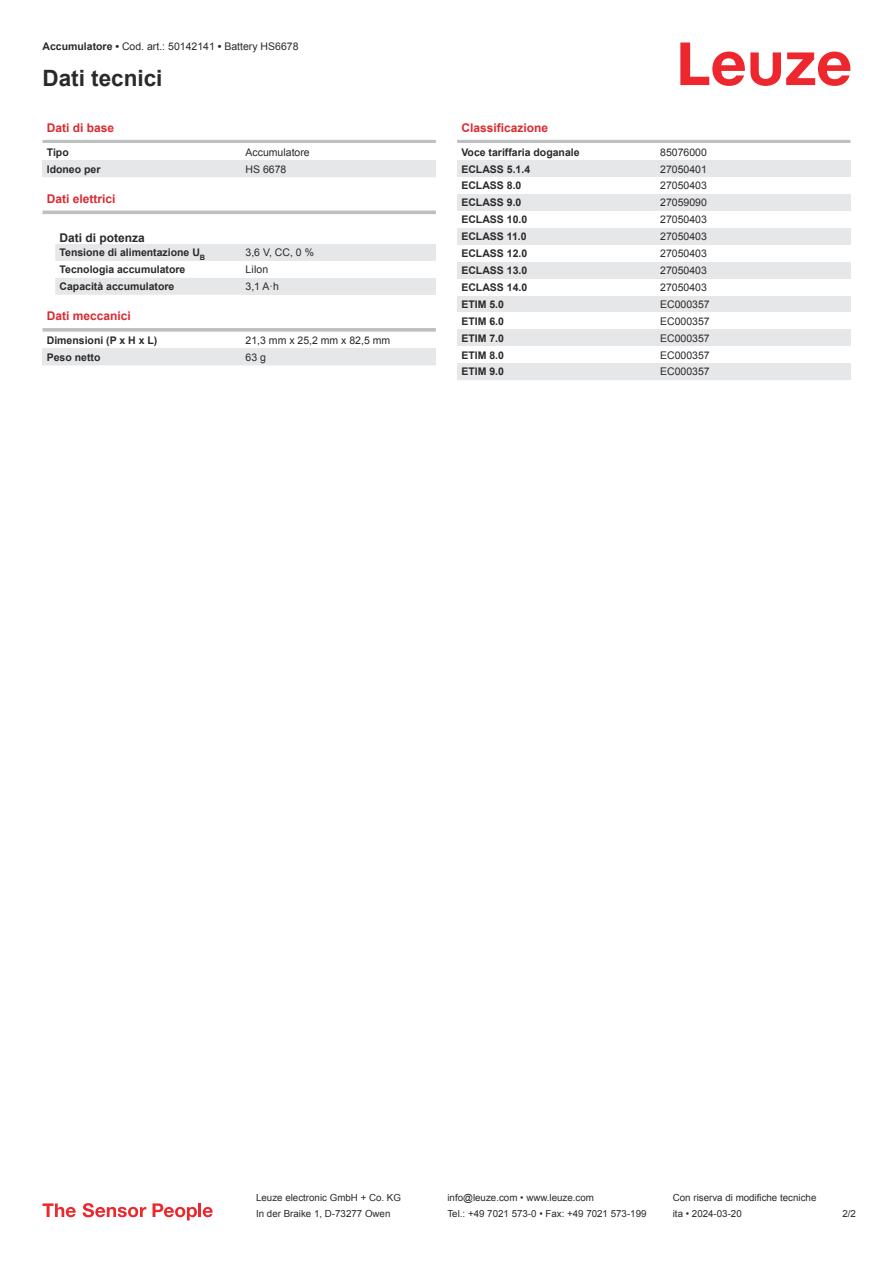
<style>
.page{position:relative;width:893px;height:1263px;background:#fff}
.page>*{position:absolute;margin:0;border:0;box-sizing:border-box;transform-origin:0 0}
.t1{font:700 22.5px "Arial";color:#2b292a}
.t2{font:700 12px "Arial";color:#db2a30}
.t3{font:700 12px "Arial";color:#2b292a}
.t4{font:700 10.5px "Arial";color:#2b292a}
.t5{font:10.5px "Arial";color:#2b292a}
.t6{font:9.75px "Arial";color:#2b292a}
.s1{font-weight:700}
</style>
<div class="page">
<svg style="left:680px;top:43px;width:170px;height:43px"></svg>
<svg style="left:55px;top:244px;width:187px;height:51px;fill:#e6e7e9"></svg>
<hr style="left:43px;top:140px;width:393px;height:3px;background:#bdbfc1">
<div style="left:43px;top:160px;width:199px;height:17px;background:#e6e7e9"></div>
<div style="left:242px;top:160px;width:194px;height:17px;background:#e6e7e9"></div>
<hr style="left:43px;top:211px;width:393px;height:3px;background:#bdbfc1">
<div style="left:242px;top:244px;width:194px;height:17px;background:#e6e7e9"></div>
<div style="left:242px;top:278px;width:194px;height:17px;background:#e6e7e9"></div>
<svg style="left:43px;top:328px;width:393px;height:4px;background:#c3c5c7"></svg>
<div style="left:43px;top:348px;width:199px;height:17px;background:#e6e7e9"></div>
<div style="left:242px;top:348px;width:194px;height:17px;background:#e6e7e9"></div>
<hr style="left:457px;top:140px;width:393px;height:3px;background:#bdbfc1">
<div style="left:457px;top:160px;width:200px;height:17px;background:#e6e7e9"></div>
<div style="left:657px;top:160px;width:193px;height:17px;background:#e6e7e9"></div>
<div style="left:457px;top:194px;width:200px;height:17px;background:#e6e7e9"></div>
<div style="left:657px;top:194px;width:193px;height:17px;background:#e6e7e9"></div>
<div style="left:457px;top:228px;width:200px;height:17px;background:#e6e7e9"></div>
<div style="left:657px;top:228px;width:193px;height:17px;background:#e6e7e9"></div>
<div style="left:457px;top:262px;width:200px;height:17px;background:#e6e7e9"></div>
<div style="left:657px;top:262px;width:193px;height:17px;background:#e6e7e9"></div>
<div style="left:457px;top:296px;width:200px;height:16px;background:#e6e7e9"></div>
<div style="left:657px;top:296px;width:193px;height:16px;background:#e6e7e9"></div>
<div style="left:457px;top:329px;width:200px;height:17px;background:#e6e7e9"></div>
<div style="left:657px;top:329px;width:193px;height:17px;background:#e6e7e9"></div>
<div style="left:457px;top:363px;width:200px;height:17px;background:#e6e7e9"></div>
<div style="left:657px;top:363px;width:193px;height:17px;background:#e6e7e9"></div>
<svg style="left:43px;top:1203px;width:33px;height:14px"></svg>
<svg style="left:83px;top:1203px;width:63px;height:14px"></svg>
<svg style="left:153px;top:1203px;width:44px;height:17px"></svg>
<hr style="left:198px;top:1203px;width:3px;height:14px;background:#ed272d">
<svg style="left:203px;top:1207px;width:10px;height:10px"></svg>
<p class="t5" style="left:43px;top:43px;width:257px"><span class="s1">Accumulatore •</span> Cod. art.: 50142141 <span class="s1">•</span> Battery HS6678</p>
<h1 class="t1" style="left:43px;top:70px;width:122px">Dati tecnici</h1>
<p class="t2" style="left:47px;top:123px;width:69px">Dati di base</p>
<p class="t4" style="left:47px;top:148px;width:23px">Tipo</p>
<p class="t5" style="left:246px;top:148px;width:66px">Accumulatore</p>
<p class="t4" style="left:47px;top:165px;width:55px">Idoneo per</p>
<p class="t5" style="left:246px;top:165px;width:42px">HS 6678</p>
<p class="t2" style="left:47px;top:194px;width:70px">Dati elettrici</p>
<p class="t3" style="left:60px;top:233px;width:87px">Dati di potenza</p>
<p class="t4" style="left:60px;top:249px;width:147px">Tensione di alimentazione U<sub>B</sub></p>
<p class="t5" style="left:246px;top:249px;width:70px">3,6 V, CC, 0 %</p>
<p class="t4" style="left:60px;top:265px;width:127px">Tecnologia accumulatore</p>
<p class="t5" style="left:246px;top:265px;width:24px">LiIon</p>
<p class="t4" style="left:60px;top:282px;width:116px">Capacità accumulatore</p>
<p class="t5" style="left:246px;top:282px;width:35px">3,1 A·h</p>
<p class="t2" style="left:47px;top:312px;width:86px">Dati meccanici</p>
<p class="t4" style="left:47px;top:336px;width:112px">Dimensioni (P x H x L)</p>
<p class="t5" style="left:246px;top:336px;width:146px">21,3 mm x 25,2 mm x 82,5 mm</p>
<p class="t4" style="left:47px;top:353px;width:55px">Peso netto</p>
<p class="t5" style="left:246px;top:353px;width:22px">63 g</p>
<p class="t2" style="left:461px;top:123px;width:88px">Classificazione</p>
<p class="t4" style="left:461px;top:148px;width:120px">Voce tariffaria doganale</p>
<p class="t5" style="left:660px;top:148px;width:48px">85076000</p>
<p class="t4" style="left:461px;top:165px;width:70px">ECLASS 5.1.4</p>
<p class="t5" style="left:660px;top:165px;width:48px">27050401</p>
<p class="t4" style="left:461px;top:182px;width:62px">ECLASS 8.0</p>
<p class="t5" style="left:660px;top:182px;width:48px">27050403</p>
<p class="t4" style="left:461px;top:199px;width:62px">ECLASS 9.0</p>
<p class="t5" style="left:660px;top:199px;width:48px">27059090</p>
<p class="t4" style="left:461px;top:216px;width:67px">ECLASS 10.0</p>
<p class="t5" style="left:660px;top:216px;width:48px">27050403</p>
<p class="t4" style="left:461px;top:233px;width:67px">ECLASS 11.0</p>
<p class="t5" style="left:660px;top:232px;width:48px">27050403</p>
<p class="t4" style="left:461px;top:249px;width:67px">ECLASS 12.0</p>
<p class="t5" style="left:660px;top:249px;width:48px">27050403</p>
<p class="t4" style="left:461px;top:266px;width:67px">ECLASS 13.0</p>
<p class="t5" style="left:660px;top:266px;width:48px">27050403</p>
<p class="t4" style="left:461px;top:283px;width:67px">ECLASS 14.0</p>
<p class="t5" style="left:660px;top:283px;width:48px">27050403</p>
<p class="t4" style="left:461px;top:300px;width:44px">ETIM 5.0</p>
<p class="t5" style="left:660px;top:300px;width:51px">EC000357</p>
<p class="t4" style="left:461px;top:317px;width:44px">ETIM 6.0</p>
<p class="t5" style="left:660px;top:317px;width:51px">EC000357</p>
<p class="t4" style="left:461px;top:334px;width:44px">ETIM 7.0</p>
<p class="t5" style="left:660px;top:334px;width:51px">EC000357</p>
<p class="t4" style="left:461px;top:351px;width:44px">ETIM 8.0</p>
<p class="t5" style="left:660px;top:351px;width:51px">EC000357</p>
<p class="t4" style="left:461px;top:368px;width:44px">ETIM 9.0</p>
<p class="t5" style="left:660px;top:368px;width:51px">EC000357</p>
<p class="t6" style="left:256px;top:1194px;width:146px">Leuze electronic GmbH + Co. KG</p>
<p class="t6" style="left:447px;top:1194px;width:148px">info@leuze.com • www.leuze.com</p>
<p class="t6" style="left:673px;top:1194px;width:145px">Con riserva di modifiche tecniche</p>
<p class="t6" style="left:256px;top:1210px;width:136px">In der Braike 1, D-73277 Owen</p>
<p class="t6" style="left:447px;top:1210px;width:201px">Tel.: +49 7021 573-0 • Fax: +49 7021 573-199</p>
<p class="t6" style="left:673px;top:1210px;width:70px">ita • 2024-03-20</p>
<p class="t6" style="left:842px;top:1210px;width:15px">2 /2</p>
</div>
